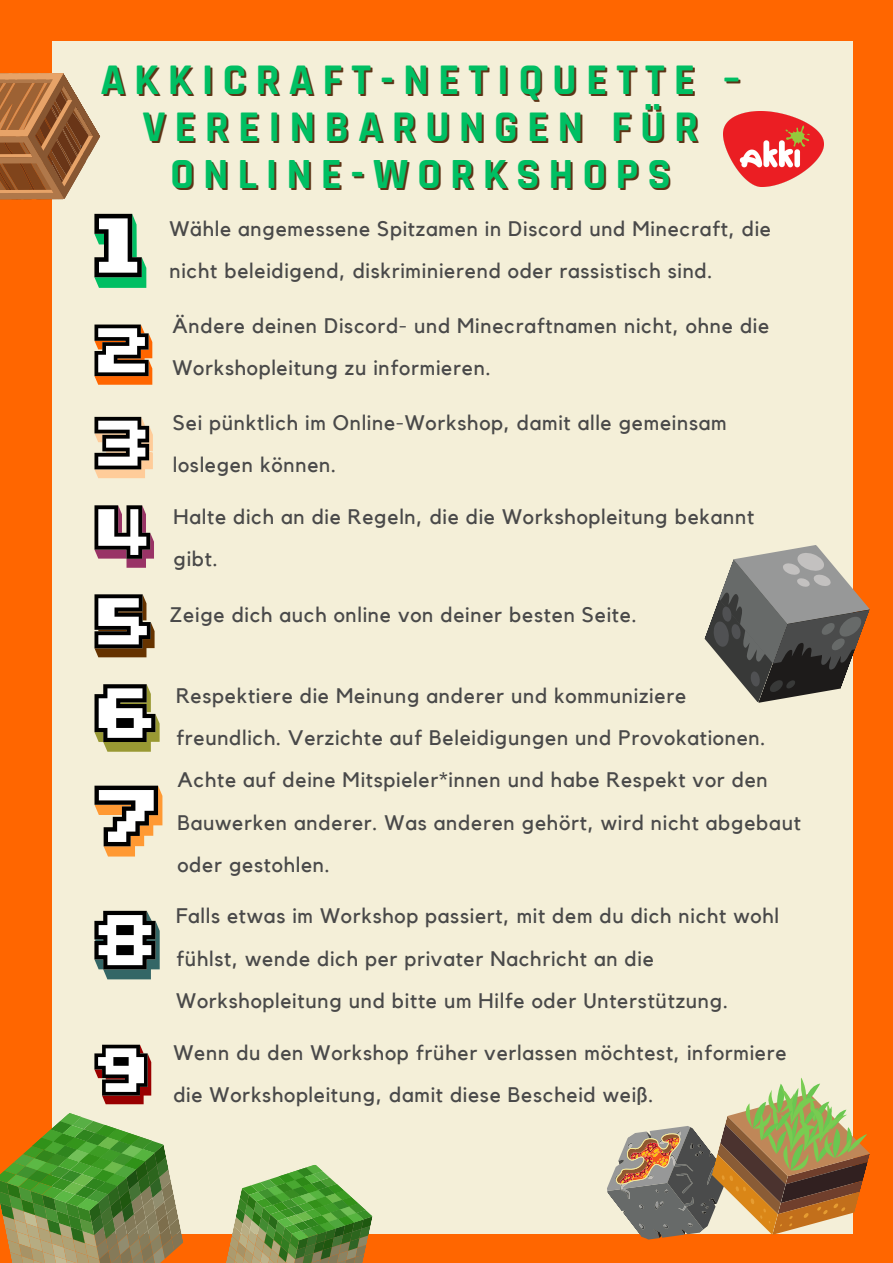
<style>
.page{position:relative;width:893px;height:1263px;background:#f60}
.page>*{position:absolute;margin:0;border:0;box-sizing:border-box;transform-origin:0 0}
.t1{font:700 44.25px "Rajdhani";letter-spacing:.205em;color:#00bf63}
.t2{font:700 43.5px "Rajdhani";letter-spacing:.205em;color:#00bf63}
.t3{font:21px/42.2px "Kollektif";letter-spacing:.035em;color:#494949}
</style>
<div class="page">
<div style="left:52px;top:41px;width:801px;height:1193px;background:#f4efd8"></div>
<svg style="left:0;top:1113px;width:183px;height:150px"></svg>
<svg style="left:607px;top:1078px;width:263px;height:162px"></svg>
<svg style="left:94px;top:324px;width:58px;height:61px;background:#a8866e"></svg>
<svg style="left:94px;top:417px;width:59px;height:61px;background:#a79c8f"></svg>
<svg style="left:226px;top:1165px;width:147px;height:98px"></svg>
<svg style="left:704px;top:545px;width:166px;height:158px"></svg>
<svg style="left:94px;top:505px;width:60px;height:63px"></svg>
<svg style="left:94px;top:1045px;width:57px;height:59px;background:#9f8380"></svg>
<svg style="left:94px;top:911px;width:66px;height:68px;background:#88908e"></svg>
<svg style="left:0;top:73px;width:146px;height:215px"></svg>
<svg style="left:94px;top:594px;width:61px;height:63px;background:#8f8578"></svg>
<svg style="left:94px;top:684px;width:66px;height:68px;background:#a09f89"></svg>
<svg style="left:94px;top:786px;width:68px;height:70px"></svg>
<img style="left:723px;top:112px;width:101px;height:75px">
<p class="t1" style="left:100px;top:53px;width:641px">AKKICRAFT-NETIQUETTE –</p>
<p class="t1" style="left:142px;top:100px;width:557px">VEREINBARUNGEN FÜR</p>
<p class="t2" style="left:170px;top:147px;width:502px">ONLINE-WORKSHOPS</p>
<p class="t3" style="left:169px;top:209px;width:603px">Wähle angemessene Spitzamen in Discord und Minecraft, die nicht beleidigend, diskriminierend oder rassistisch sind.</p>
<p class="t3" style="left:172px;top:306px;width:598px">Ändere deinen Discord- und Minecraftnamen nicht, ohne die<br>Workshopleitung zu informieren.</p>
<h1 class="t3" style="left:173px;top:402px;width:555px">Sei pünktlich im Online-Workshop, damit alle gemeinsam loslegen können.</h1>
<p class="t3" style="left:174px;top:496px;width:582px">Halte dich an die Regeln, die die Workshopleitung bekannt gibt.</p>
<p class="t3" style="left:170px;top:594px;width:468px">Zeige dich auch online von deiner besten Seite.</p>
<p class="t3" style="left:176px;top:675px;width:591px">Respektiere die Meinung anderer und kommuniziere freundlich. Verzichte auf Beleidigungen und Provokationen.</p>
<p class="t3" style="left:177px;top:760px;width:625px">Achte auf deine Mitspieler*innen und habe Respekt vor den<br>Bauwerken anderer. Was anderen gehört, wird nicht abgebaut oder gestohlen.</p>
<p class="t3" style="left:176px;top:896px;width:604px">Falls etwas im Workshop passiert, mit dem du dich nicht wohl fühlst, wende dich per privater Nachricht an die<br>Workshopleitung und bitte um Hilfe oder Unterstützung.</p>
<p class="t3" style="left:173px;top:1032px;width:615px">Wenn du den Workshop früher verlassen möchtest, informiere die Workshopleitung, damit diese Bescheid weiß.</p>
</div>
